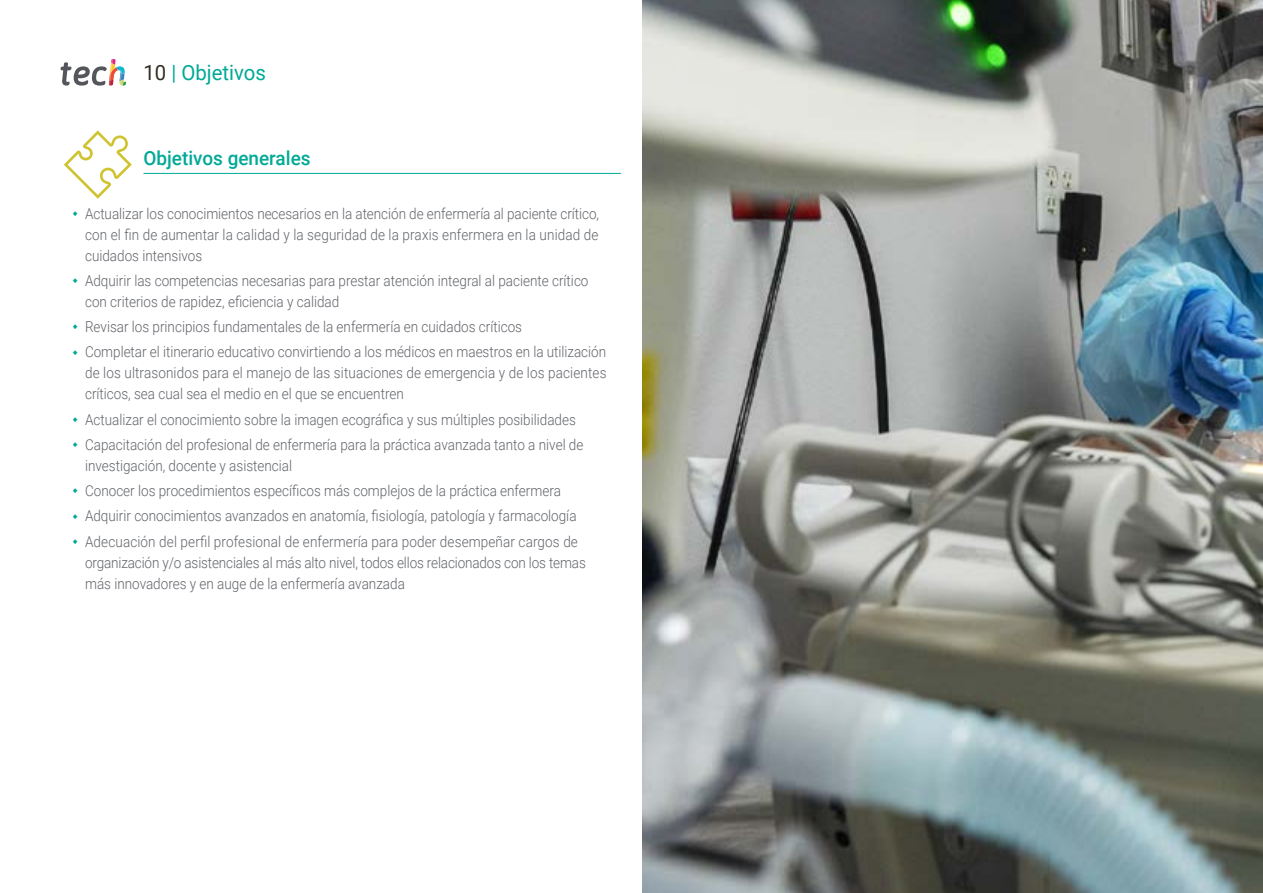
<style>
.page{position:relative;width:1263px;height:893px;background:#fff}
.page>*{position:absolute;margin:0;border:0;box-sizing:border-box;transform-origin:0 0}
.t1{font:21px "Roboto";color:#00a996}
.t2{font:500 19.5px "Roboto";color:#00a996}
.t3{font:300 15px/21px "Roboto";color:#61646a;scale:.9 1}
.s1{color:#312e20}
</style>
<div class="page">
<hr style="left:144px;top:173px;width:477px;height:1px;background:#00a996">
<svg style="left:64px;top:130px;width:68px;height:69px"></svg>
<svg style="left:61px;top:59px;width:65px;height:27px"></svg>
<img style="left:642px;top:0;width:621px;height:893px">
<h1 class="t1" style="left:144px;top:57px;width:124px"><span class="s1">10</span> | Objetivos</h1>
<h2 class="t2" style="left:144px;top:144px;width:169px">Objetivos generales</h2>
<p class="t3" style="left:85px;top:202px;width:573px;text-align:justify">Actualizar los conocimientos necesarios en la atención de enfermería al paciente crítico, con el fin de aumentar la calidad y la seguridad de la praxis enfermera en la unidad de cuidados intensivos</p>
<p class="t3" style="left:85px;top:269px;width:561px">Adquirir las competencias necesarias para prestar atención integral al paciente crítico con criterios de rapidez, eficiencia y calidad</p>
<p class="t3" style="left:85px;top:314px;width:580px;line-height:25.2px">Revisar los principios fundamentales de la enfermería en cuidados críticos<br>Completar el itinerario educativo convirtiendo a los médicos en maestros en la utilización</p>
<p class="t3" style="left:85px;top:362px;width:581px">de los ultrasonidos para el manejo de las situaciones de emergencia y de los pacientes críticos, sea cual sea el medio en el que se encuentren</p>
<p class="t3" style="left:85px;top:406px;width:555px;line-height:25.2px">Actualizar el conocimiento sobre la imagen ecográfica y sus múltiples posibilidades<br>Capacitación del profesional de enfermería para la práctica avanzada tanto a nivel de</p>
<p class="t3" style="left:85px;top:452px;width:549px;line-height:25.2px">investigación, docente y asistencial<br>Conocer los procedimientos específicos más complejos de la práctica enfermera Adquirir conocimientos avanzados en anatomía, fisiología, patología y farmacología Adecuación del perfil profesional de enfermería para poder desempeñar cargos de</p>
<p class="t3" style="left:85px;top:551px;width:558px">organización y/o asistenciales al más alto nivel, todos ellos relacionados con los temas más innovadores y en auge de la enfermería avanzada</p>
</div>
